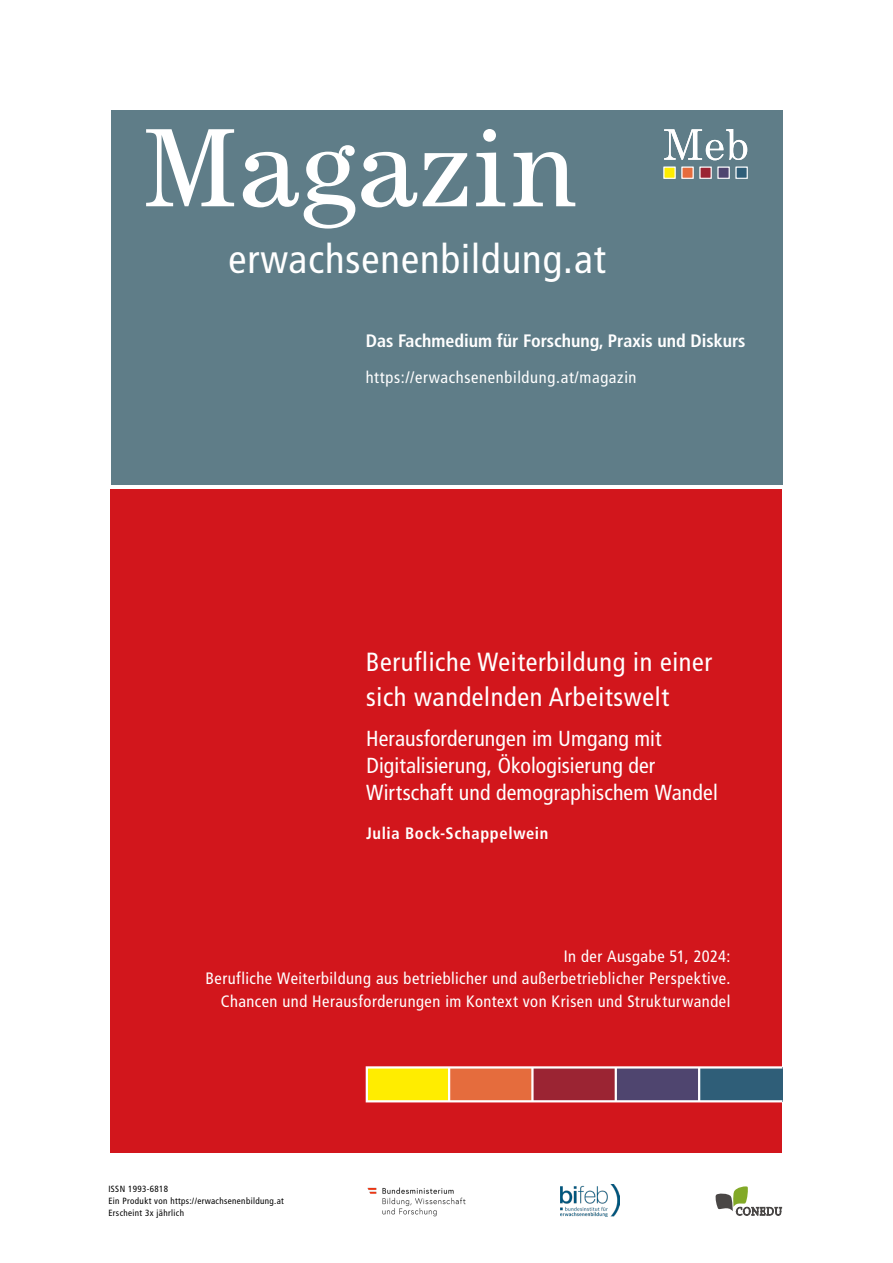
<style>
.page{position:relative;width:893px;height:1263px;background:#fff}
.page>*{position:absolute;margin:0;border:0;box-sizing:border-box;transform-origin:0 0}
.t1{font:condensed 40.5px "Frutiger LT Std";letter-spacing:.025em;color:#fff}
.UE1{font:condensed 26.25px/34.5px "Frutiger LT Std";letter-spacing:.025em;color:#fff}
.UE2{font:condensed 21.75px/27px "Frutiger LT Std";letter-spacing:.005em;color:#fff}
.t2{font:700 condensed 18px "Frutiger LT Std";color:#fff}
.t3{font:condensed 16.5px/22.5px "Frutiger LT Std";letter-spacing:.03em;color:#fff;text-align:right}
.Autorinnen{font:700 condensed 16.5px "Frutiger LT Std";letter-spacing:.04em;color:#fff}
.t4{font:condensed 9px/12px "Frutiger LT Std";letter-spacing:.04em;color:#000}
</style>
<div class="page">
<div style="left:111px;top:111px;width:671px;height:374px;background:#5f7d88"></div>
<div style="left:111px;top:489px;width:671px;height:663px;background:#d2161c"></div>
<div style="left:532px;top:1067px;width:84px;height:34px;background:#9b2433"></div>
<div style="left:616px;top:1067px;width:83px;height:34px;background:#4f456f"></div>
<div style="left:699px;top:1067px;width:83px;height:34px;background:#2f5e78"></div>
<div style="left:367px;top:1067px;width:82px;height:34px;background:#ffed00"></div>
<div style="left:449px;top:1067px;width:83px;height:34px;background:#e56c3d"></div>
<hr style="left:448px;top:1067px;width:2px;height:34px;background:#fff">
<hr style="left:531px;top:1067px;width:3px;height:34px;background:#fff">
<hr style="left:615px;top:1067px;width:2px;height:34px;background:#fff">
<hr style="left:698px;top:1067px;width:2px;height:34px;background:#fff">
<div style="left:366px;top:1066px;width:417px;height:36px;border:2px solid #fff"></div>
<svg style="left:146px;top:129px;width:429px;height:100px"></svg>
<div style="left:700px;top:167px;width:11px;height:11px;background:#9b2433;border:1px solid #fff"></div>
<div style="left:718px;top:167px;width:11px;height:11px;background:#4f456f;border:1px solid #fff"></div>
<div style="left:736px;top:167px;width:11px;height:11px;background:#2f5e78;border:1px solid #fff"></div>
<div style="left:664px;top:167px;width:11px;height:11px;background:#ffed00"></div>
<div style="left:682px;top:167px;width:11px;height:11px;background:#e56c3d;border:1px solid #fff"></div>
<svg style="left:664px;top:129px;width:83px;height:31px"></svg>
<svg style="left:715px;top:1186px;width:67px;height:29px"></svg>
<img style="left:367px;top:1187px;width:99px;height:30px">
<img style="left:561px;top:1185px;width:59px;height:32px">
<h1 class="t1" style="left:229px;top:235px;width:379px">erwachsenenbildung.at</h1>
<p class="t2" style="left:366px;top:330px;width:381px">Das Fachmedium für Forschung, Praxis und Diskurs</p>
<p class="t3" style="left:366px;top:366px;width:272px">https://erwachsenenbildung.at/magazin</p>
<h2 class="UE1" style="left:366px;top:645px;width:348px">Berufliche Weiterbildung in einer sich wandelnden Arbeitswelt</h2>
<h2 class="UE2" style="left:366px;top:725px;width:353px">Herausforderungen im Umgang mit<br>Digitalisierung, Ökologisierung der<br>Wirtschaft und demographischem Wandel</h2>
<p class="Autorinnen" style="left:366px;top:824px;width:184px">Julia Bock-Schappelwein</p>
<p class="t3" style="left:205px;top:945px;width:526px">In der Ausgabe 51, 2024:<br>Berufliche Weiterbildung aus betrieblicher und außerbetrieblicher Perspektive.<br>Chancen und Herausforderungen im Kontext von Krisen und Strukturwandel</p>
<p class="t4" style="left:108px;top:1183px;width:177px">ISSN 1993-6818<br>Ein Produkt von https://erwachsenenbildung.at<br>Erscheint 3x jährlich</p>
</div>
